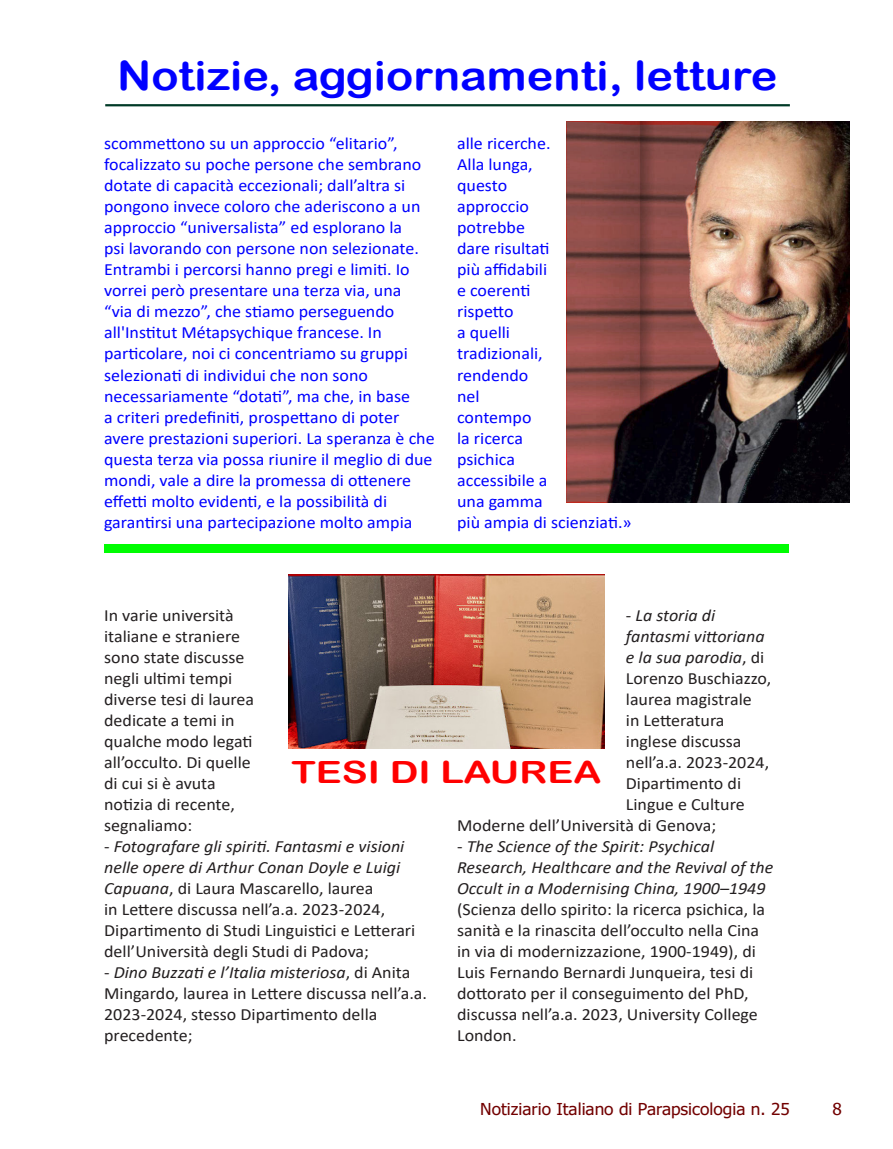
<style>
.page{position:relative;width:893px;height:1149px;background:#fff}
.page>*{position:absolute;margin:0;border:0;box-sizing:border-box;transform-origin:0 0}
.t1{font:40.5px "Arial Rounded MT Bold";color:#00f;scale:1.11 1}
.t2{font:30.6px "Arial Rounded MT Bold";color:#f00;scale:1.27 1}
.Normale{font:17.1px/21px "Calibri";color:#231f20;scale:1.05 1}
.Default{font:17.1px/21px "Calibri";color:#00f;scale:1.05 1}
.Normale-2{font:italic 17.1px "Calibri";color:#231f20;scale:1.05 1}
.t3{font:16.35px "Tahoma";color:#720000;scale:1.05 1}
.s1{font-style:italic}
.s2{font-style:normal}
</style>
<div class="page">
<img style="left:567px;top:121px;width:282px;height:381px">
<div style="left:104px;top:544px;width:685px;height:9px;background:#00fd02"></div>
<img style="left:288px;top:574px;width:317px;height:174px">
<hr style="left:105px;top:104px;width:685px;height:2px;background:#003a27">
<p class="t1" style="left:117px;top:52px;width:596px">Notizie, aggiornamenti, letture</p>
<p class="Default" style="left:104px;top:133px;width:316px">scommettono su un approccio “elitario”, focalizzato su poche persone che sembrano dotate di capacità eccezionali; dall’altra si pongono invece coloro che aderiscono a un approccio “universalista” ed esplorano la<br>psi lavorando con persone non selezionate.<br>Entrambi i percorsi hanno pregi e limiti. Io vorrei però presentare una terza via, una<br>“via di mezzo”, che stiamo perseguendo all'Institut Métapsychique francese. In particolare, noi ci concentriamo su gruppi selezionati di individui che non sono necessariamente “dotati”, ma che, in base<br>a criteri predefiniti, prospettano di poter avere prestazioni superiori. La speranza è che questa terza via possa riunire il meglio di due mondi, vale a dire la promessa di ottenere effetti molto evidenti, e la possibilità di garantirsi una partecipazione molto ampia</p>
<p class="Default" style="left:457px;top:133px;width:168px">alle ricerche.<br>Alla lunga,<br>questo<br>approccio<br>potrebbe<br>dare risultati<br>più affidabili<br>e coerenti<br>rispetto<br>a quelli<br>tradizionali,<br>rendendo<br>nel<br>contempo<br>la ricerca<br>psichica<br>accessibile a<br>una gamma<br>più ampia di scienziati.»</p>
<p class="Normale" style="left:104px;top:604px;width:144px">In varie università italiane e straniere sono state discusse negli ultimi tempi diverse tesi di laurea dedicate a temi in qualche modo legati all’occulto. Di quelle di cui si è avuta notizia di recente, segnaliamo:</p>
<p class="Normale" style="left:104px;top:835px;width:298px">- <span class="s1">Fotografare gli spiriti. Fantasmi e visioni nelle opere di Arthur Conan Doyle e Luigi Capuana</span>, di Laura Mascarello, laurea<br>in Lettere discussa nell’a.a. 2023-2024, Dipartimento di Studi Linguistici e Letterari dell’Università degli Studi di Padova;</p>
<p class="Normale" style="left:104px;top:961px;width:309px">- <span class="s1">Dino Buzzati e l’Italia misteriosa</span>, di Anita Mingardo, laurea in Lettere discussa nell’a.a.<br>2023-2024, stesso Dipartimento della precedente;</p>
<p class="Normale-2" style="left:626px;top:603px;width:87px"><span class="s2">-</span> La storia di</p>
<p class="Normale-2" style="left:626px;top:624px;width:134px">fantasmi vittoriana</p>
<p class="Normale-2" style="left:626px;top:645px;width:133px">e la sua parodia<span class="s2">, di</span></p>
<p class="Normale" style="left:626px;top:667px;width:140px">Lorenzo Buschiazzo,</p>
<p class="Normale" style="left:626px;top:688px;width:121px">laurea magistrale</p>
<p class="Normale" style="left:626px;top:709px;width:95px">in Letteratura</p>
<p class="Normale" style="left:626px;top:730px;width:112px">inglese discussa</p>
<p class="Normale" style="left:626px;top:751px;width:138px">nell’a.a. 2023-2024,</p>
<p class="Normale" style="left:626px;top:772px;width:111px">Dipartimento di</p>
<p class="Normale" style="left:626px;top:793px;width:115px">Lingue e Culture</p>
<p class="Normale" style="left:457px;top:814px;width:248px">Moderne dell’Università di Genova;</p>
<p class="Normale" style="left:457px;top:835px;width:303px">- <span class="s1">The Science of the Spirit: Psychical Research, Healthcare and the Revival of the Occult in a Modernising China, 1900–1949 </span>(Scienza dello spirito: la ricerca psichica, la sanità e la rinascita dell’occulto nella Cina in via di modernizzazione, 1900-1949), di Luis Fernando Bernardi Junqueira, tesi di dottorato per il conseguimento del PhD, discussa nell’a.a. 2023, University College London.</p>
<p class="t2" style="left:292px;top:753px;width:245px">TESI DI LAUREA</p>
<p class="t3" style="left:480px;top:1098px;width:296px">Notiziario Italiano di Parapsicologia n. 25</p>
<p class="t3" style="left:832px;top:1098px;width:10px">8</p>
</div>
